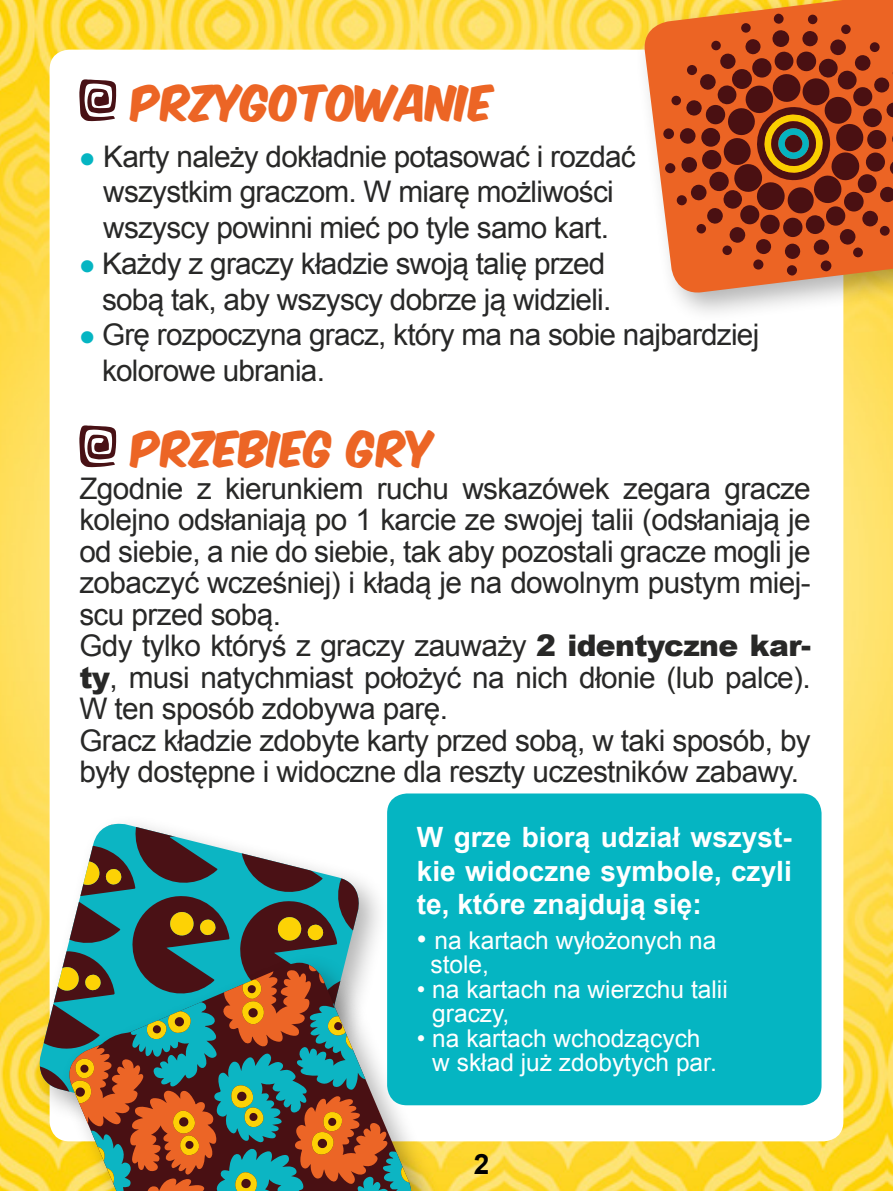
<style>
.page{position:relative;width:893px;height:1191px;background:#fff}
.page>*{position:absolute;margin:0;border:0;box-sizing:border-box;transform-origin:0 0}
.t1{font:42px "Komika Title Axis";color:#ec6525}
.t2{font:29.75px/31.5px "Arial";letter-spacing:-.02em;color:#282827}
.t3{font:700 28px/33.6px "Arial";color:#fff;text-align:justify}
.t4{font:700 28px "Arial";color:#000}
.t5{font:24.5px/24.5px "Arial";color:#fff}
.s1{color:#05b5c2}
.s2{font-weight:900}
.s3{font-size:28px}
</style>
<div class="page">
<img style="left:0;top:0;width:892px;height:1191px">
<div style="left:50px;top:50px;width:793px;height:1091px;background:#fff;border-radius:20px"></div>
<svg style="left:79px;top:79px;width:38px;height:43px"></svg>
<svg style="left:79px;top:425px;width:38px;height:43px"></svg>
<hr style="left:892px;top:0;width:1px;height:1191px;background:#182039">
<div style="left:634px;top:0;width:259px;height:323px;background:#000;opacity:.3"></div>
<svg style="left:642px;top:0;width:251px;height:295px;background:#ec7e40"></svg>
<svg style="left:772px;top:73px;width:29px;height:30px"></svg>
<svg style="left:756px;top:181px;width:29px;height:30px"></svg>
<svg style="left:733px;top:163px;width:30px;height:30px"></svg>
<div style="left:831px;top:152px;width:29px;height:29px;background:#4a1012;border-radius:13px"></div>
<div style="left:813px;top:175px;width:29px;height:29px;background:#4a1012;border-radius:13px"></div>
<div style="left:745px;top:85px;width:29px;height:29px;background:#4a1012;border-radius:50%"></div>
<svg style="left:835px;top:123px;width:29px;height:29px"></svg>
<svg style="left:824px;top:96px;width:28px;height:29px"></svg>
<div style="left:802px;top:78px;width:28px;height:28px;background:#4a1012;border-radius:13px"></div>
<svg style="left:727px;top:107px;width:29px;height:29px"></svg>
<svg style="left:723px;top:137px;width:28px;height:29px"></svg>
<div style="left:787px;top:187px;width:27px;height:27px;background:#4a1012;border-radius:12px"></div>
<svg style="left:731px;top:68px;width:21px;height:22px"></svg>
<div style="left:843px;top:191px;width:21px;height:21px;background:#4a1012;border-radius:50%"></div>
<div style="left:796px;top:51px;width:21px;height:21px;background:#4a1012;border-radius:50%"></div>
<svg style="left:705px;top:104px;width:21px;height:21px"></svg>
<div style="left:783px;top:217px;width:20px;height:21px;background:#4a1012;border-radius:50%"></div>
<div style="left:760px;top:214px;width:20px;height:21px;background:#4a1012;border-radius:50%"></div>
<div style="left:709px;top:171px;width:20px;height:21px;background:#4a1012;border-radius:50%"></div>
<svg style="left:701px;top:149px;width:21px;height:21px"></svg>
<div style="left:752px;top:58px;width:20px;height:20px;background:#4a1012;border-radius:50%"></div>
<div style="left:825px;top:206px;width:21px;height:20px;background:#4a1012;border-radius:50%"></div>
<div style="left:853px;top:87px;width:20px;height:20px;background:#4a1012;border-radius:50%"></div>
<div style="left:740px;top:205px;width:20px;height:20px;background:#4a1012;border-radius:50%"></div>
<div style="left:865px;top:152px;width:20px;height:20px;background:#4a1012;border-radius:50%"></div>
<div style="left:867px;top:129px;width:20px;height:21px;background:#4a1012;border-radius:50%"></div>
<div style="left:857px;top:174px;width:20px;height:19px;background:#4a1012;border-radius:50%"></div>
<div style="left:701px;top:127px;width:20px;height:20px;background:#4a1012;border-radius:50%"></div>
<div style="left:774px;top:51px;width:20px;height:20px;background:#4a1012;border-radius:50%"></div>
<div style="left:862px;top:108px;width:20px;height:20px;background:#4a1012;border-radius:50%"></div>
<div style="left:837px;top:70px;width:20px;height:20px;background:#4a1012;border-radius:50%"></div>
<div style="left:818px;top:58px;width:20px;height:20px;background:#4a1012;border-radius:50%"></div>
<div style="left:717px;top:85px;width:20px;height:20px;background:#4a1012;border-radius:50%"></div>
<div style="left:805px;top:215px;width:20px;height:20px;background:#4a1012;border-radius:50%"></div>
<div style="left:723px;top:190px;width:20px;height:19px;background:#4a1012;border-radius:50%"></div>
<div style="left:772px;top:30px;width:18px;height:17px;background:#4a1012;border-radius:50%"></div>
<div style="left:862px;top:210px;width:16px;height:17px;background:#4c1012;border-radius:50%"></div>
<div style="left:729px;top:227px;width:17px;height:16px;background:#4c1012;border-radius:50%"></div>
<div style="left:830px;top:39px;width:16px;height:17px;background:#4c1012;border-radius:50%"></div>
<svg style="left:690px;top:184px;width:17px;height:17px"></svg>
<div style="left:707px;top:207px;width:16px;height:17px;background:#4a1012;border-radius:50%"></div>
<div style="left:679px;top:128px;width:17px;height:16px;background:#4a1012;border-radius:50%"></div>
<div style="left:681px;top:157px;width:16px;height:16px;background:#4a1012;border-radius:50%"></div>
<svg style="left:892px;top:131px;width:1px;height:16px"></svg>
<div style="left:700px;top:74px;width:16px;height:16px;background:#4a1012;border-radius:50%"></div>
<div style="left:854px;top:55px;width:17px;height:16px;background:#4a1012;border-radius:50%"></div>
<svg style="left:839px;top:228px;width:17px;height:17px"></svg>
<div style="left:802px;top:31px;width:16px;height:16px;background:#4c1012;border-radius:50%"></div>
<svg style="left:889px;top:160px;width:4px;height:16px"></svg>
<svg style="left:880px;top:186px;width:13px;height:17px"></svg>
<div style="left:813px;top:239px;width:16px;height:16px;background:#4a1012;border-radius:50%"></div>
<div style="left:720px;top:53px;width:16px;height:16px;background:#4a1012;border-radius:50%"></div>
<div style="left:686px;top:100px;width:16px;height:16px;background:#4a1012;border-radius:50%"></div>
<svg style="left:784px;top:243px;width:17px;height:16px"></svg>
<div style="left:745px;top:39px;width:16px;height:16px;background:#4c1012;border-radius:50%"></div>
<div style="left:756px;top:239px;width:15px;height:15px;background:#4c1012;border-radius:50%"></div>
<svg style="left:874px;top:77px;width:16px;height:16px"></svg>
<svg style="left:886px;top:102px;width:7px;height:16px"></svg>
<div style="left:820px;top:260px;width:12px;height:11px;background:#4c1012;border-radius:50%"></div>
<div style="left:663px;top:128px;width:11px;height:11px;background:#4c1012;border-radius:50%"></div>
<div style="left:787px;top:265px;width:10px;height:11px;background:#4c1012;border-radius:50%"></div>
<div style="left:665px;top:163px;width:11px;height:10px;background:#4c1012;border-radius:50%"></div>
<div style="left:676px;top:195px;width:11px;height:11px;background:#4c1012;border-radius:50%"></div>
<div style="left:687px;top:65px;width:10px;height:10px;background:#4c1012;border-radius:50%"></div>
<div style="left:753px;top:259px;width:11px;height:11px;background:#4c1012;border-radius:50%"></div>
<svg style="left:773px;top:13px;width:11px;height:11px"></svg>
<div style="left:879px;top:226px;width:11px;height:10px;background:#4c1012;border-radius:50%"></div>
<div style="left:869px;top:42px;width:11px;height:10px;background:#4c1012;border-radius:50%"></div>
<div style="left:853px;top:247px;width:10px;height:10px;background:#4c1012;border-radius:50%"></div>
<div style="left:841px;top:24px;width:10px;height:10px;background:#4c1012;border-radius:50%"></div>
<div style="left:741px;top:23px;width:10px;height:10px;background:#4c1012;border-radius:50%"></div>
<div style="left:671px;top:95px;width:10px;height:10px;background:#4c1012;border-radius:50%"></div>
<div style="left:722px;top:245px;width:10px;height:10px;background:#4c1012;border-radius:50%"></div>
<div style="left:711px;top:41px;width:10px;height:10px;background:#4c1012;border-radius:50%"></div>
<div style="left:696px;top:224px;width:10px;height:10px;background:#4c1012;border-radius:50%"></div>
<div style="left:808px;top:14px;width:10px;height:10px;background:#4c1012;border-radius:50%"></div>
<svg style="left:755px;top:105px;width:77px;height:77px;background:#8f5520"></svg>
<svg style="left:784px;top:134px;width:19px;height:19px"></svg>
<div style="left:30px;top:814px;width:360px;height:360px;background:#000;opacity:.3"></div>
<div style="left:59px;top:952px;width:383px;height:239px;background:#000;opacity:.3"></div>
<svg style="left:35px;top:823px;width:376px;height:368px;background:#7d886f"></svg>
<div style="left:387px;top:793px;width:434px;height:312px;background:#05b5c2;border-radius:20px"></div>
<h1 class="t1" style="left:131px;top:82px;width:364px">PRZYGOTOWANIE</h1>
<p class="t2" style="left:79px;top:139px;width:558px;line-height:35.7px;text-align:center"><span class="s1">●</span> Karty należy dokładnie potasować i rozdać wszystkim graczom. W miarę możliwości wszyscy powinni mieć po tyle samo kart.</p>
<p class="t2" style="left:79px;top:246px;width:533px;line-height:35.7px;text-align:right"><span class="s1">●</span> Każdy z graczy kładzie swoją talię przed sobą tak, aby wszyscy dobrze ją widzieli.</p>
<p class="t2" style="left:102px;top:317px;width:659px;line-height:35.7px;text-indent:-23px"><span class="s1">●</span> Grę rozpoczyna gracz, który ma na sobie najbardziej kolorowe ubrania.</p>
<h1 class="t1" style="left:131px;top:428px;width:305px">PRZEBIEG GRY</h1>
<p class="t2" style="left:79px;top:473px;width:733px">Zgodnie z kierunkiem ruchu wskazówek zegara gracze kolejno odsłaniają po 1 karcie ze swojej talii (odsłaniają je od siebie, a nie do siebie, tak aby pozostali gracze mogli je zobaczyć wcześniej) i kładą je na dowolnym pustym miej&shy;scu przed sobą.<br>Gdy tylko któryś z graczy zauważy <span class="s2">2 identyczne kar&shy;ty</span>, musi natychmiast położyć na nich dłonie (lub palce).<br>W ten sposób zdobywa parę.<br>Gracz kładzie zdobyte karty przed sobą, w taki sposób, by były dostępne i widoczne dla reszty uczestników zabawy.</p>
<p class="t3" style="left:417px;top:821px;width:376px">W grze biorą udział wszyst&shy;kie widoczne symbole, czyli te, które znajdują się:</p>
<p class="t5" style="left:430px;top:928px;width:287px;text-indent:-14px"><span class="s3">•</span> na kartach wyłożonych na stole,</p>
<p class="t5" style="left:432px;top:977px;width:297px;text-indent:-15px">• na kartach na wierzchu talii graczy,</p>
<p class="t5" style="left:432px;top:1026px;width:286px;text-indent:-15px">• na kartach wchodzących w skład już zdobytych par.</p>
<p class="t4" style="left:474px;top:1145px;width:17px">2</p>
</div>
